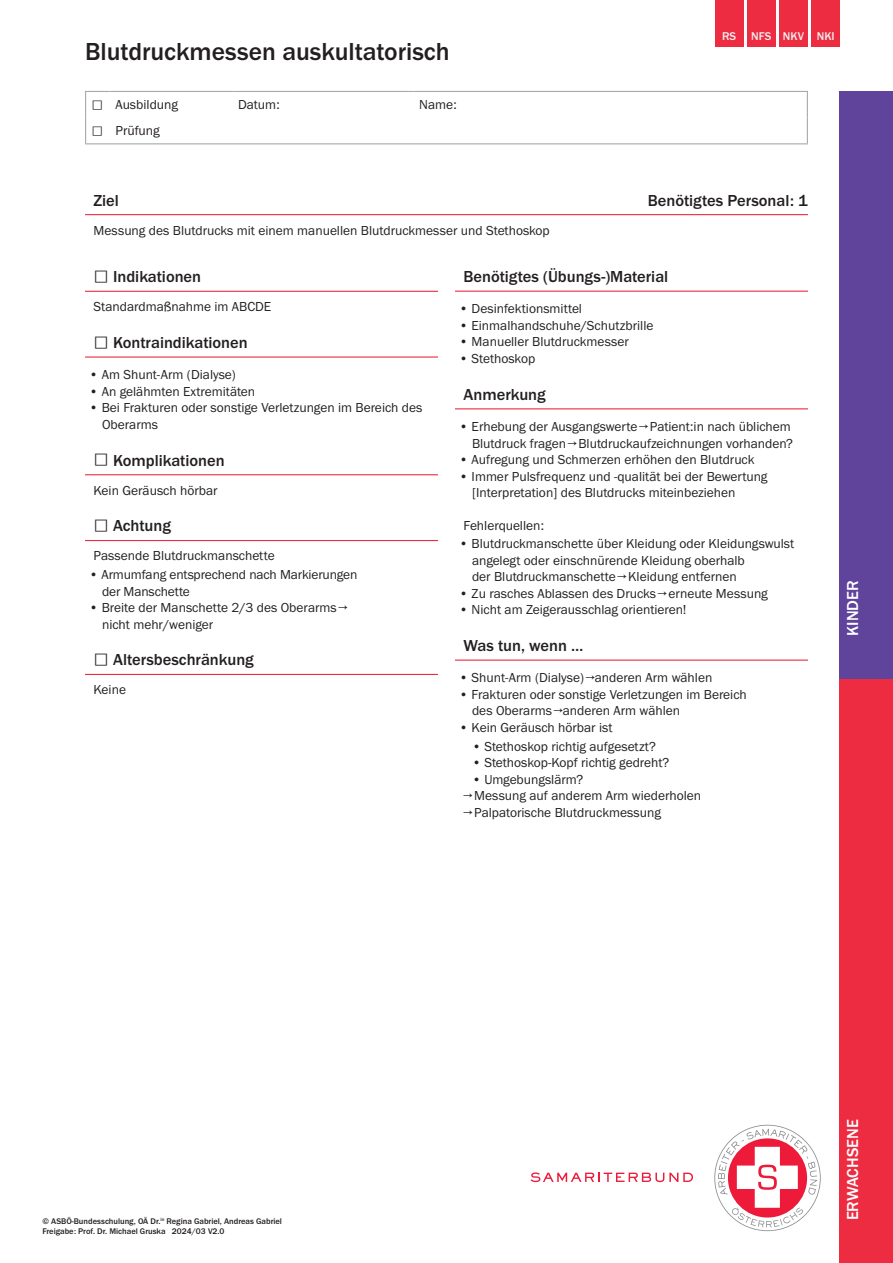
<style>
.page{position:relative;width:893px;height:1263px;background:#fff}
.page>*{position:absolute;margin:0;border:0;box-sizing:border-box;transform-origin:0 0}
.t1{font:500 25.5px "Franklin Gothic URW";color:#231f20}
.t2{font:500 16.5px "Franklin Gothic URW";color:#231f20}
.t3{font:500 16.5px "Franklin Gothic URW";color:#fff}
.t4{font:13.5px/16.5px "Franklin Gothic URW Boo";color:#231f20}
.t5{font:500 11.7px "Franklin Gothic URW";color:#f0f1f0}
.t6{font:500 8.55px/10.2px "Franklin Gothic URW";color:#231f20}
.s1{font-family:"Microsoft Sans Serif";font-size:19.5px}
.s2{font-family:"Microsoft Sans Serif";font-weight:400;font-size:25.5px}
</style>
<div class="page">
<hr style="left:110px;top:91px;width:122px;height:1px;background:#a7abab">
<hr style="left:232px;top:91px;width:181px;height:1px;background:#a7abab">
<hr style="left:413px;top:91px;width:395px;height:1px;background:#a7abab">
<svg style="left:807px;top:92px;width:1px;height:51px"></svg>
<svg style="left:85px;top:91px;width:25px;height:53px"></svg>
<hr style="left:110px;top:143px;width:122px;height:1px;background:#a7abab">
<hr style="left:232px;top:143px;width:181px;height:1px;background:#a7abab">
<hr style="left:413px;top:143px;width:395px;height:1px;background:#a7abab">
<svg style="left:714px;top:1125px;width:107px;height:106px"></svg>
<svg style="left:530px;top:1172px;width:163px;height:10px"></svg>
<div style="left:840px;top:678px;width:53px;height:585px;background:#ed2c42"></div>
<div style="left:840px;top:91px;width:53px;height:587px;background:#60439b"></div>
<div style="left:779px;top:0;width:29px;height:47px;background:#ed2c42"></div>
<div style="left:715px;top:0;width:28px;height:47px;background:#ed2c42"></div>
<div style="left:811px;top:0;width:29px;height:47px;background:#ed2c42"></div>
<div style="left:747px;top:0;width:28px;height:47px;background:#ed2c42"></div>
<hr style="left:455px;top:291px;width:353px;height:1px;background:#ed2c42">
<hr style="left:455px;top:408px;width:353px;height:1px;background:#ed2c42">
<hr style="left:455px;top:659px;width:353px;height:2px;background:#ed2c42">
<hr style="left:85px;top:291px;width:353px;height:1px;background:#ed2c42">
<hr style="left:85px;top:356px;width:353px;height:2px;background:#ed2c42">
<hr style="left:85px;top:474px;width:353px;height:1px;background:#ed2c42">
<hr style="left:85px;top:540px;width:353px;height:1px;background:#ed2c42">
<hr style="left:85px;top:674px;width:353px;height:1px;background:#ed2c42">
<hr style="left:85px;top:214px;width:723px;height:1px;background:#ed2c42">
<h1 class="t1" style="left:85px;top:35px;width:366px">Blutdruckmessen auskultatorisch</h1>
<p class="t4" style="left:92px;top:96px;width:88px"><span class="s1">□</span> Ausbildung</p>
<p class="t4" style="left:238px;top:96px;width:43px">Datum:</p>
<p class="t4" style="left:419px;top:96px;width:39px">Name:</p>
<p class="t4" style="left:92px;top:122px;width:70px"><span class="s1">□</span> Prüfung</p>
<p class="t5" style="left:722px;top:29px;width:16px">RS</p>
<p class="t5" style="left:751px;top:29px;width:85px">NFS NKV NKI</p>
<p class="t2" style="left:94px;top:190px;width:27px">Ziel</p>
<p class="t2" style="left:648px;top:190px;width:162px">Benötigtes Personal: 1</p>
<p class="t4" style="left:94px;top:221px;width:458px">Messung des Blutdrucks mit einem manuellen Blutdruckmesser und Stethoskop</p>
<p class="t2" style="left:94px;top:266px;width:109px"><span class="s2">□</span> Indikationen</p>
<p class="t4" style="left:94px;top:298px;width:179px">Standardmaßnahme im ABCDE</p>
<p class="t2" style="left:94px;top:332px;width:156px"><span class="s2">□</span> Kontraindikationen</p>
<p class="t4" style="left:89px;top:366px;width:148px">• Am Shunt-Arm (Dialyse)</p>
<p class="t4" style="left:89px;top:383px;width:167px">• An gelähmten Extremitäten</p>
<p class="t4" style="left:102px;top:399px;width:322px;text-indent:-13px">• Bei Frakturen oder sonstige Verletzungen im Bereich des<br>Oberarms</p>
<p class="t2" style="left:94px;top:450px;width:133px"><span class="s2">□</span> Komplikationen</p>
<p class="t4" style="left:94px;top:482px;width:126px">Kein Geräusch hörbar</p>
<p class="t2" style="left:94px;top:516px;width:79px"><span class="s2">□</span> Achtung</p>
<p class="t4" style="left:94px;top:547px;width:183px">Passende Blutdruckmanschette</p>
<p class="t4" style="left:102px;top:566px;width:257px;text-indent:-13px">• Armumfang entsprechend nach Markierungen der Manschette</p>
<p class="t4" style="left:102px;top:599px;width:247px;text-indent:-13px">• Breite der Manschette 2/3 des Oberarms→ nicht mehr/weniger</p>
<p class="t2" style="left:94px;top:650px;width:162px"><span class="s2">□</span> Altersbeschränkung</p>
<p class="t4" style="left:94px;top:681px;width:34px">Keine</p>
<p class="t2" style="left:463px;top:266px;width:206px">Benötigtes (Übungs-)Material</p>
<p class="t4" style="left:459px;top:300px;width:124px">• Desinfektionsmittel</p>
<p class="t4" style="left:459px;top:317px;width:196px">• Einmalhandschuhe/Schutzbrille</p>
<p class="t4" style="left:459px;top:333px;width:171px">• Manueller Blutdruckmesser</p>
<p class="t4" style="left:459px;top:350px;width:78px">• Stethoskop</p>
<p class="t2" style="left:463px;top:384px;width:84px">Anmerkung</p>
<p class="t4" style="left:459px;top:418px;width:335px;text-align:right">• Erhebung der Ausgangswerte→Patient:in nach üblichem<br>Blutdruck fragen→Blutdruckaufzeichnungen vorhanden?</p>
<p class="t4" style="left:459px;top:451px;width:297px">• Aufregung und Schmerzen erhöhen den Blutdruck</p>
<p class="t4" style="left:472px;top:468px;width:297px;text-indent:-13px">• Immer Pulsfrequenz und -qualität bei der Bewertung [Interpretation] des Blutdrucks miteinbeziehen</p>
<p class="t4" style="left:463px;top:517px;width:82px">Fehlerquellen:</p>
<p class="t4" style="left:472px;top:535px;width:324px;text-indent:-13px">• Blutdruckmanschette über Kleidung oder Kleidungswulst angelegt oder einschnürende Kleidung oberhalb<br>der Blutdruckmanschette→Kleidung entfernen</p>
<p class="t4" style="left:459px;top:585px;width:310px">• Zu rasches Ablassen des Drucks→erneute Messung</p>
<p class="t4" style="left:459px;top:601px;width:229px">• Nicht am Zeigerausschlag orientieren!</p>
<p class="t2" style="left:463px;top:635px;width:121px">Was tun, wenn …</p>
<p class="t4" style="left:459px;top:669px;width:255px">• Shunt-Arm (Dialyse)→anderen Arm wählen</p>
<p class="t4" style="left:472px;top:686px;width:276px;text-indent:-13px">• Frakturen oder sonstige Verletzungen im Bereich des Oberarms→anderen Arm wählen</p>
<p class="t4" style="left:459px;top:719px;width:155px">• Kein Geräusch hörbar ist</p>
<p class="t4" style="left:472px;top:737px;width:185px">• Stethoskop richtig aufgesetzt?</p>
<p class="t4" style="left:472px;top:754px;width:199px">• Stethoskop-Kopf richtig gedreht?</p>
<p class="t4" style="left:472px;top:770px;width:113px">• Umgebungslärm?</p>
<p class="t4" style="left:463px;top:787px;width:239px">→Messung auf anderem Arm wiederholen</p>
<p class="t4" style="left:463px;top:803px;width:199px">→Palpatorische Blutdruckmessung</p>
<p class="t3" style="left:842px;top:636px;width:57px;rotate:-90deg">KINDER</p>
<p class="t6" style="left:43px;top:1215px;width:241px">© ASBÖ-Bundesschulung, OÄ Dr.<sup>in</sup> Regina Gabriel, Andreas Gabriel<br>Freigabe: Prof. Dr. Michael Gruska 2024/03 V2.0</p>
<p class="t3" style="left:842px;top:1220px;width:102px;rotate:-90deg">ERWACHSENE</p>
</div>
